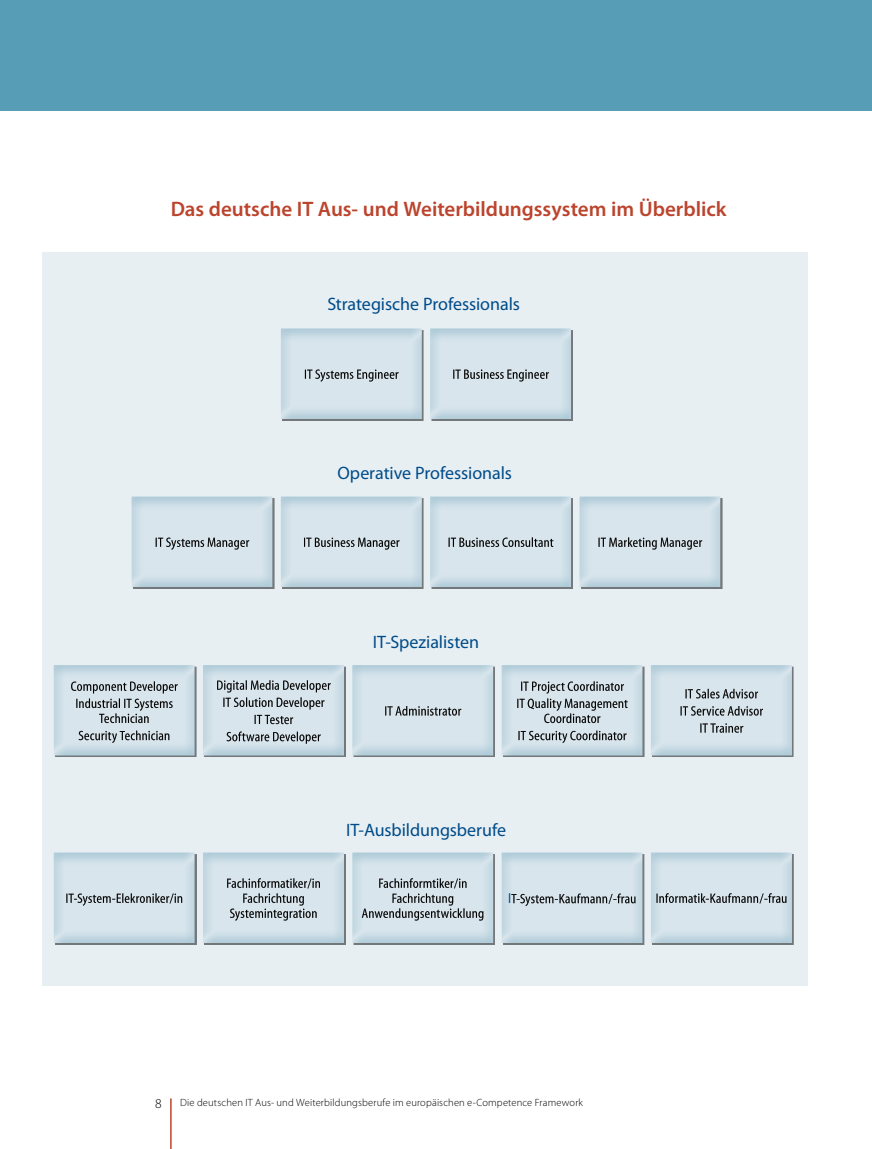
<style>
.page{position:relative;width:872px;height:1149px;background:#fff}
.page>*{position:absolute;margin:0;border:0;box-sizing:border-box;transform-origin:0 0}
.t1{font:600 21px "Myriad Pro";color:#bc442d}
.t2{font:18px "Myriad Pro";letter-spacing:-.005em;color:#004b88}
.t3{font:14.4px "Myriad MM 400 400";color:#004b88}
.t4{font:300 13.5px "Myriad Pro";color:#000}
.t5{font:300 10.5px "Myriad Pro";letter-spacing:.015em;color:#000}
</style>
<div class="page">
<div style="left:0;top:0;width:872px;height:111px;background:#589db6"></div>
<hr style="left:170px;top:1098px;width:2px;height:50px;background:#bc442d">
<div style="left:43px;top:252px;width:765px;height:732px;background:#e7eff3"></div>
<div style="left:53px;top:851px;width:144px;height:93px;background:#589db6;opacity:.5"></div>
<div style="left:202px;top:851px;width:143px;height:93px;background:#589db6;opacity:.5"></div>
<div style="left:351px;top:851px;width:147px;height:93px;background:#589db6;opacity:.5"></div>
<div style="left:501px;top:851px;width:148px;height:93px;background:#589db6;opacity:.5"></div>
<div style="left:650px;top:851px;width:151px;height:93px;background:#589db6;opacity:.5"></div>
<div style="left:53px;top:663px;width:142px;height:93px;background:#589db6;opacity:.5"></div>
<div style="left:202px;top:663px;width:143px;height:93px;background:#589db6;opacity:.5"></div>
<div style="left:351px;top:663px;width:143px;height:93px;background:#589db6;opacity:.5"></div>
<div style="left:501px;top:663px;width:142px;height:93px;background:#589db6;opacity:.5"></div>
<div style="left:650px;top:663px;width:142px;height:93px;background:#589db6;opacity:.5"></div>
<div style="left:280px;top:327px;width:142px;height:93px;background:#589db6;opacity:.5"></div>
<div style="left:429px;top:327px;width:143px;height:93px;background:#589db6;opacity:.5"></div>
<div style="left:131px;top:495px;width:142px;height:93px;background:#589db6;opacity:.5"></div>
<div style="left:280px;top:495px;width:142px;height:93px;background:#589db6;opacity:.5"></div>
<div style="left:429px;top:495px;width:143px;height:93px;background:#589db6;opacity:.5"></div>
<div style="left:578px;top:495px;width:143px;height:93px;background:#589db6;opacity:.5"></div>
<p class="t1" style="left:171px;top:196px;width:557px">Das deutsche IT Aus- und Weiterbildungssystem im Überblick</p>
<p class="t2" style="left:327px;top:293px;width:194px">Strategische Professionals</p>
<p class="t2" style="left:337px;top:462px;width:176px">Operative Professionals</p>
<p class="t2" style="left:373px;top:630px;width:108px">IT-Spezialisten</p>
<p class="t2" style="left:346px;top:818px;width:162px">IT-Ausbildungsberufe</p>
<p class="t3" style="left:508px;top:891px;width:5px">I</p>
<p class="t4" style="left:155px;top:1095px;width:8px">8</p>
<p class="t5" style="left:180px;top:1095px;width:404px">Die deutschen IT Aus- und Weiterbildungsberufe im europäischen e-Competence Framework</p>
</div>
